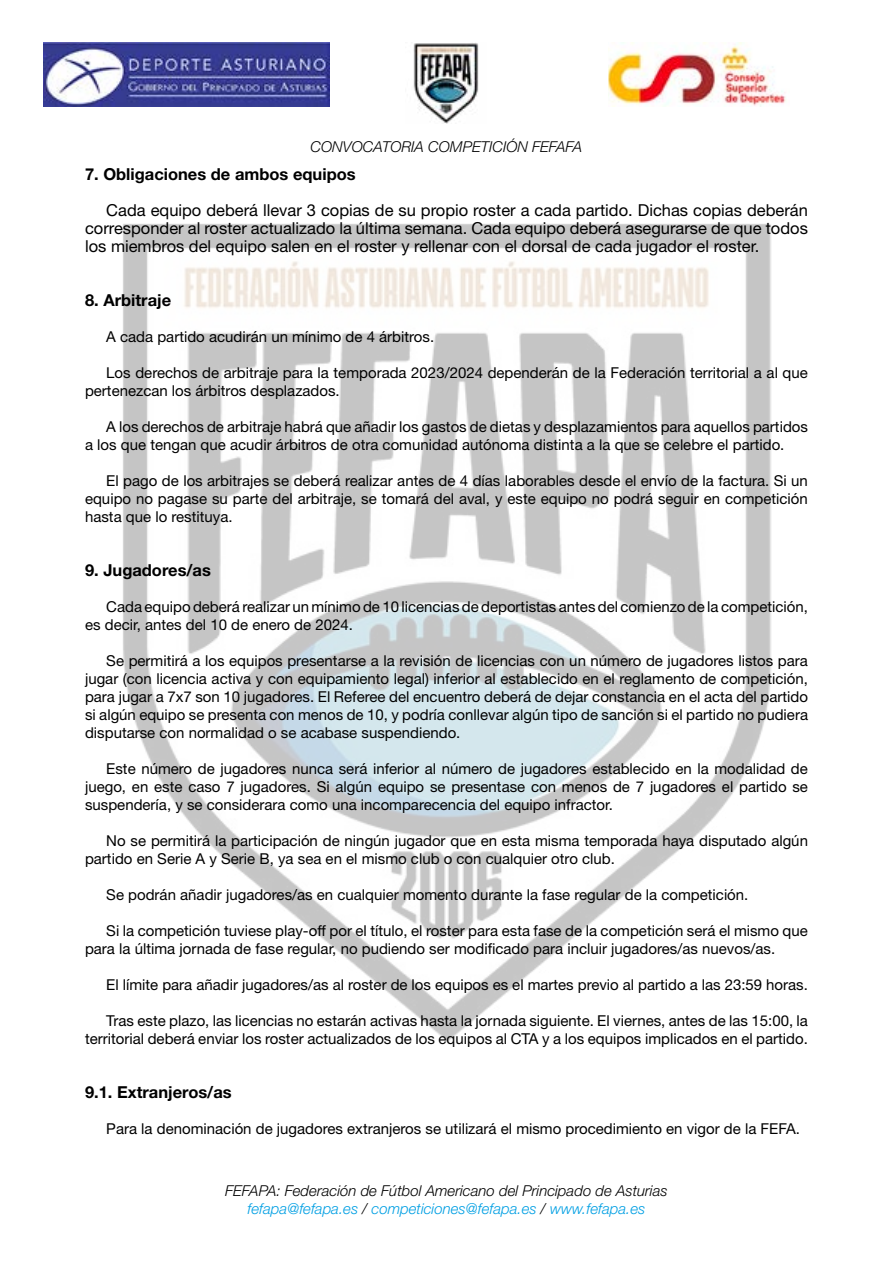
<style>
.page{position:relative;width:893px;height:1263px;background:#fff}
.page>*{position:absolute;margin:0;border:0;box-sizing:border-box;transform-origin:0 0}
.t1{font:16.5px/18px "Helvetica Neue LT Std";color:#000;text-align:justify}
.t2{font:700 16.5px "Helvetica Neue LT Std";color:#000}
.t3{font:15px/18px "Helvetica Neue LT Std";color:#000}
.t4{font:italic 300 15px/18px "Helvetica Neue LT Std";color:#000;text-align:center}
.s1{color:#009fe3}
</style>
<div class="page">
<img style="left:43px;top:42px;width:287px;height:64px">
<img style="left:608px;top:43px;width:178px;height:63px">
<img style="left:123px;top:224px;width:648px;height:818px">
<img style="left:413px;top:43px;width:66px;height:80px">
<p class="t4" style="left:311px;top:138px;width:273px">CONVOCATORIA COMPETICIÓN FEFAFA</p>
<p class="t2" style="left:85px;top:164px;width:272px">7. Obligaciones de ambos equipos</p>
<p class="t1" style="left:85px;top:201px;width:724px;text-indent:21px">Cada equipo deberá llevar 3 copias de su propio roster a cada partido. Dichas copias deberán corresponder al roster actualizado la última semana. Cada equipo deberá asegurarse de que todos los miembros del equipo salen en el roster y rellenar con el dorsal de cada jugador el roster.</p>
<p class="t2" style="left:85px;top:290px;width:88px">8. Arbitraje</p>
<p class="t3" style="left:106px;top:327px;width:329px">A cada partido acudirán un mínimo de 4 árbitros.</p>
<p class="t3" style="left:85px;top:363px;width:724px;text-indent:21px">Los derechos de arbitraje para la temporada 2023/2024 dependerán de la Federación territorial a al que pertenezcan los árbitros desplazados.</p>
<p class="t3" style="left:85px;top:417px;width:724px;text-indent:21px">A los derechos de arbitraje habrá que añadir los gastos de dietas y desplazamientos para aquellos partidos a los que tengan que acudir árbitros de otra comunidad autónoma distinta a la que se celebre el partido.</p>
<p class="t3" style="left:85px;top:471px;width:724px;text-align:justify;text-indent:21px">El pago de los arbitrajes se deberá realizar antes de 4 días laborables desde el envío de la factura. Si un equipo no pagase su parte del arbitraje, se tomará del aval, y este equipo no podrá seguir en competición hasta que lo restituya.</p>
<p class="t2" style="left:85px;top:560px;width:127px">9. Jugadores/as</p>
<p class="t3" style="left:85px;top:597px;width:724px;text-indent:21px">Cada equipo deberá realizar un mínimo de 10 licencias de deportistas antes del comienzo de la competición, es decir, antes del 10 de enero de 2024.</p>
<p class="t3" style="left:85px;top:651px;width:724px;text-align:justify;text-indent:21px">Se permitirá a los equipos presentarse a la revisión de licencias con un número de jugadores listos para jugar (con licencia activa y con equipamiento legal) inferior al establecido en el reglamento de competición, para jugar a 7x7 son 10 jugadores. El Referee del encuentro deberá de dejar constancia en el acta del partido si algún equipo se presenta con menos de 10, y podría conllevar algún tipo de sanción si el partido no pudiera disputarse con normalidad o se acabase suspendiendo.</p>
<p class="t3" style="left:85px;top:759px;width:724px;text-align:justify;text-indent:21px">Este número de jugadores nunca será inferior al número de jugadores establecido en la modalidad de juego, en este caso 7 jugadores. Si algún equipo se presentase con menos de 7 jugadores el partido se suspendería, y se considerara como una incomparecencia del equipo infractor.</p>
<p class="t3" style="left:85px;top:831px;width:724px;text-indent:21px">No se permitirá la participación de ningún jugador que en esta misma temporada haya disputado algún partido en Serie A y Serie B, ya sea en el mismo club o con cualquier otro club.</p>
<p class="t3" style="left:106px;top:885px;width:644px">Se podrán añadir jugadores/as en cualquier momento durante la fase regular de la competición.</p>
<p class="t3" style="left:85px;top:921px;width:724px;text-indent:21px">Si la competición tuviese play-off por el título, el roster para esta fase de la competición será el mismo que para la última jornada de fase regular, no pudiendo ser modificado para incluir jugadores/as nuevos/as.</p>
<p class="t3" style="left:106px;top:975px;width:703px">El límite para añadir jugadores/as al roster de los equipos es el martes previo al partido a las 23:59 horas.</p>
<p class="t3" style="left:85px;top:1011px;width:724px;text-align:right">Tras este plazo, las licencias no estarán activas hasta la jornada siguiente. El viernes, antes de las 15:00, la territorial deberá enviar los roster actualizados de los equipos al CTA y a los equipos implicados en el partido.</p>
<p class="t2" style="left:85px;top:1082px;width:148px">9.1. Extranjeros/as</p>
<p class="t3" style="left:106px;top:1119px;width:695px">Para la denominación de jugadores extranjeros se utilizará el mismo procedimiento en vigor de la FEFA.</p>
<p class="t4" style="left:225px;top:1181px;width:444px">FEFAPA: Federación de Fútbol Americano del Principado de Asturias <span class="s1">fefapa@fefapa.es</span> / <span class="s1">competiciones@fefapa.es</span> / <span class="s1">www.fefapa.es</span></p>
</div>
